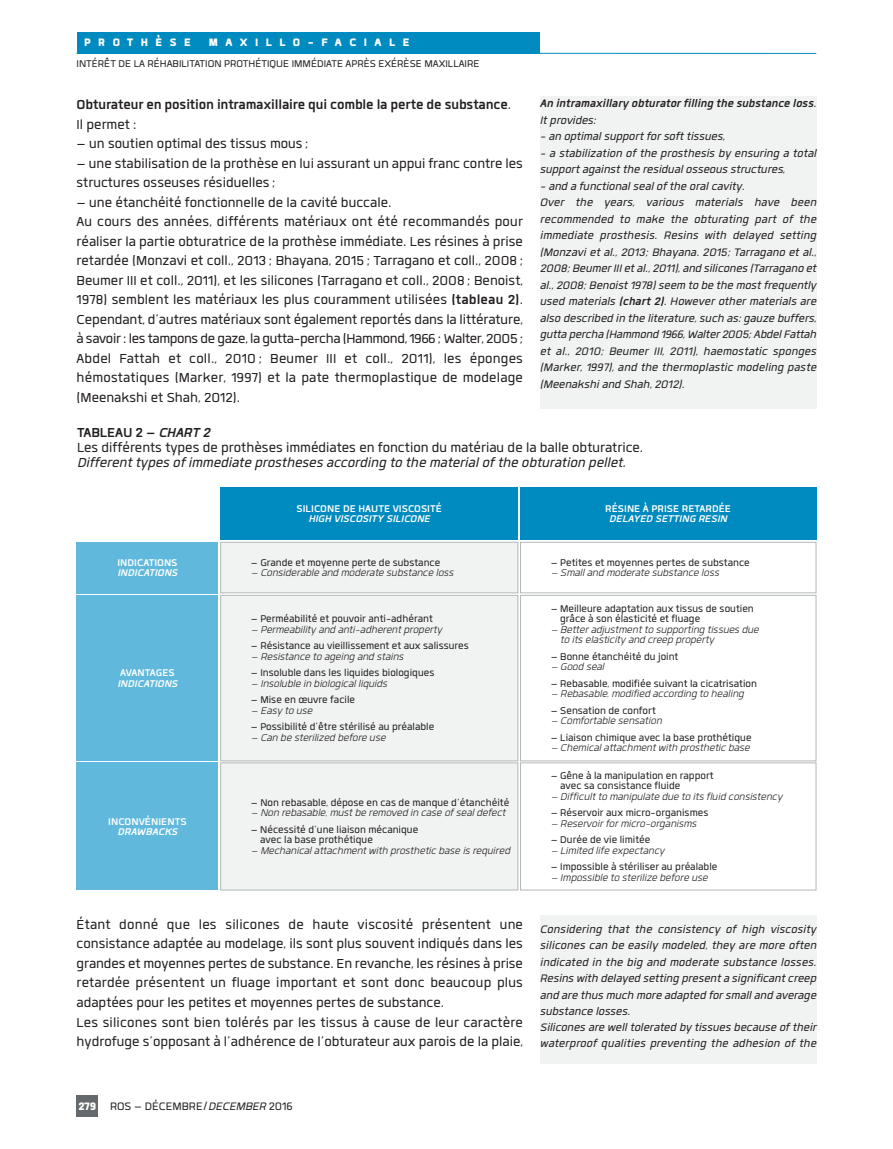
<style>
.page{position:relative;width:893px;height:1149px;background:#fff}
.page>*{position:absolute;margin:0;border:0;box-sizing:border-box;transform-origin:0 0}
.t1{font:18px/19.5px "Quan";color:#231f20}
.t2{font:italic 18px "Quan";color:#231f20}
.t3{font:700 18px/19.5px "Quan";letter-spacing:-.01em;color:#231f20}
.t4{font:italic 15px/16.5px "Quan";letter-spacing:.005em;color:#231f20}
.t5{font:italic 700 15px/16.5px "Quan";color:#231f20}
.t6{font:15px "Quan";color:#231f20}
.t7{font:900 15px "Quan";letter-spacing:.5em;color:#fff}
.t8{font:13.5px/10.5px "Quan";color:#231f20}
.t9{font:italic 13.5px/10.5px "Quan";color:#231f20}
.t10{font:700 13.5px "Quan";color:#fff}
.t11{font:italic 700 13.5px "Quan";color:#fff}
.s1{font-weight:400}
.s2{font-weight:700}
.s3{font-weight:700;font-style:italic}
.s4{font-weight:900;color:#fff}
.s5{font-style:italic}
</style>
<div class="page">
<div style="left:77px;top:32px;width:463px;height:21px;background:#008bc0"></div>
<div style="left:540px;top:96px;width:276px;height:967px;background:#f1f3f3"></div>
<div style="left:77px;top:1095px;width:21px;height:21px;background:#64696d"></div>
<hr style="left:77px;top:53px;width:739px;height:1px;background:#008bc0">
<div style="left:64px;top:409px;width:765px;height:505px;background:#fff"></div>
<div style="left:220px;top:487px;width:298px;height:52px;background:#008bc0"></div>
<div style="left:520px;top:487px;width:296px;height:52px;background:#008bc0"></div>
<div style="left:221px;top:542px;width:297px;height:50px;background:#f1f3f3"></div>
<div style="left:220px;top:542px;width:298px;height:51px;border:1px solid #b4b8b9"></div>
<div style="left:520px;top:542px;width:296px;height:51px;border:1px solid #b4b8b9"></div>
<div style="left:77px;top:542px;width:141px;height:51px;background:#60b9dc"></div>
<div style="left:221px;top:595px;width:297px;height:165px;background:#f1f3f3"></div>
<div style="left:220px;top:595px;width:298px;height:165px;border:1px solid #b4b8b9"></div>
<div style="left:520px;top:595px;width:296px;height:165px;border:1px solid #b4b8b9"></div>
<div style="left:77px;top:595px;width:141px;height:165px;background:#60b9dc"></div>
<div style="left:221px;top:762px;width:297px;height:127px;background:#f1f3f3"></div>
<div style="left:220px;top:762px;width:298px;height:128px;border:1px solid #b4b8b9"></div>
<div style="left:520px;top:762px;width:296px;height:128px;border:1px solid #b4b8b9"></div>
<div style="left:77px;top:762px;width:141px;height:128px;background:#60b9dc"></div>
<p class="t7" style="left:84px;top:32px;width:327px">PROTHÈSE MAXILLO-FACIALE</p>
<p class="t8" style="left:77px;top:57px;width:404px">INTÉRÊT DE LA RÉHABILITATION PROTHÉTIQUE IMMÉDIATE APRÈS EXÉRÈSE MAXILLAIRE</p>
<p class="t3" style="left:77px;top:93px;width:436px">Obturateur en position intramaxillaire qui comble la perte de substance<span class="s1">.<br>Il permet :</span></p>
<p class="t1" style="left:77px;top:132px;width:233px">– un soutien optimal des tissus mous;</p>
<p class="t1" style="left:77px;top:152px;width:448px">– une stabilisation de la prothèse en lui assurant un appui franc contre les structures osseuses résiduelles;</p>
<p class="t1" style="left:77px;top:191px;width:448px">– une étanchéité fonctionnelle de la cavité buccale.<br>Au cours des années, différents matériaux ont été recommandés pour réaliser la partie obturatrice de la prothèse immédiate. Les résines à prise retardée (Monzavi et coll., 2013 ; Bhayana, 2015 ; Tarragano et coll., 2008 ; Beumer III et coll., 2011), et les silicones (Tarragano et coll., 2008 ; Benoist, 1978) semblent les matériaux les plus couramment utilisées <span class="s2">(tableau 2)</span>.<br>Cependant, d’autres matériaux sont également reportés dans la littérature, à savoir: lestampons de gaze, la gutta-percha (Hammond,1966 ; Walter, 2005; Abdel Fattah et coll., 2010 ; Beumer III et coll., 2011), les éponges hémostatiques (Marker, 1997) et la pate thermoplastique de modelage (Meenakshi et Shah, 2012).</p>
<p class="t5" style="left:540px;top:93px;width:278px">An intramaxillary obturator filling the substance loss<span class="s1">.<br>It provides:</span></p>
<p class="t4" style="left:540px;top:126px;width:187px">- an optimal support for soft tissues,</p>
<p class="t4" style="left:540px;top:143px;width:278px">- a stabilization of the prosthesis by ensuring a total support against the residual osseous structures,</p>
<p class="t4" style="left:540px;top:176px;width:278px">- and a functional seal of the oral cavity.<br>Over the years, various materials have been recommended to make the obturating part of the immediate prosthesis. Resins with delayed setting (Monzavi et al., 2013; Bhayana. 2015; Tarragano et al., 2008; Beumer III et al., 2011), and silicones (Tarragano et al., 2008; Benoist 1978) seem to be the most frequently used materials <span class="s2">(chart 2)</span>. However other materials are also described in the literature, such as: gauze buffers, gutta percha (Hammond 1966, Walter 2005; Abdel Fattah et al., 2010; Beumer III, 2011), haemostatic sponges (Marker, 1997), and the thermoplastic modeling paste (Meenakshi and Shah, 2012).</p>
<p class="t1" style="left:77px;top:423px;width:568px;line-height:15px"><span class="s2">TABLEAU 2 –</span> <span class="s3">CHART 2<br></span>Les différents types de prothèses immédiates en fonction du matériau de la balle obturatrice.</p>
<p class="t2" style="left:77px;top:450px;width:550px">Different types of immediate prostheses according to the material of the obturation pellet.</p>
<p class="t10" style="left:117px;top:553px;width:62px">INDICATIONS</p>
<p class="t11" style="left:117px;top:563px;width:62px">INDICATIONS</p>
<p class="t10" style="left:120px;top:663px;width:56px">AVANTAGES</p>
<p class="t11" style="left:117px;top:674px;width:62px">INDICATIONS</p>
<p class="t10" style="left:108px;top:811px;width:80px">INCONVÉNIENTS</p>
<p class="t11" style="left:117px;top:822px;width:62px">DRAWBACKS</p>
<p class="t10" style="left:297px;top:499px;width:147px">SILICONE DE HAUTE VISCOSITÉ</p>
<p class="t11" style="left:308px;top:509px;width:123px">HIGH VISCOSITY SILICONE</p>
<p class="t8" style="left:251px;top:555px;width:191px">– Grande et moyenne perte de substance</p>
<p class="t9" style="left:251px;top:566px;width:204px">– Considerable and moderate substance loss</p>
<p class="t8" style="left:251px;top:612px;width:183px">– Perméabilité et pouvoir anti-adhérant</p>
<p class="t9" style="left:251px;top:622px;width:193px">– Permeability and anti-adherent property</p>
<p class="t8" style="left:251px;top:639px;width:220px">– Résistance au vieillissement et aux salissures</p>
<p class="t9" style="left:251px;top:649px;width:154px">– Resistance to ageing and stains</p>
<p class="t8" style="left:251px;top:666px;width:185px">– Insoluble dans les liquides biologiques</p>
<p class="t9" style="left:251px;top:676px;width:138px">– Insoluble in biological liquids</p>
<p class="t8" style="left:251px;top:693px;width:106px">– Mise en œuvre facile</p>
<p class="t9" style="left:251px;top:703px;width:63px">– Easy to use</p>
<p class="t8" style="left:251px;top:720px;width:185px">– Possibilité d’être stérilisé au préalable</p>
<p class="t9" style="left:251px;top:730px;width:136px">– Can be sterilized before use</p>
<p class="t8" style="left:251px;top:795px;width:260px">– Non rebasable, dépose en cas de manque d’étanchéité</p>
<p class="t9" style="left:251px;top:806px;width:256px">– Non rebasable, must be removed in case of seal defect</p>
<p class="t8" style="left:260px;top:822px;width:159px;text-indent:-9px">– Nécessité d’une liaison mécanique avec la base prothétique</p>
<p class="t9" style="left:251px;top:843px;width:261px">– Mechanical attachment with prosthetic base is required</p>
<p class="t1" style="left:77px;top:912px;width:448px">Étant donné que les silicones de haute viscosité présentent une consistance adaptée au modelage, ils sont plus souvent indiqués dans les grandes et moyennes pertes de substance. En revanche, les résines à prise retardée présentent un fluage important et sont donc beaucoup plus adaptées pour les petites et moyennes pertes de substance.<br>Les silicones sont bien tolérés par les tissus à cause de leur caractère hydrofuge s’opposant à l’adhérence de l’obturateur aux parois de la plaie,</p>
<p class="t10" style="left:605px;top:499px;width:127px">RÉSINE À PRISE RETARDÉE</p>
<p class="t11" style="left:609px;top:509px;width:119px">DELAYED SETTING RESIN</p>
<p class="t8" style="left:551px;top:555px;width:201px">– Petites et moyennes pertes de substance</p>
<p class="t9" style="left:551px;top:566px;width:170px">– Small and moderate substance loss</p>
<p class="t8" style="left:560px;top:601px;width:195px;text-indent:-9px">– Meilleure adaptation aux tissus de soutien grâce à son élasticité et fluage</p>
<p class="t9" style="left:560px;top:622px;width:200px;text-indent:-9px">– Better adjustment to supporting tissues due to its elasticity and creep property</p>
<p class="t8" style="left:551px;top:649px;width:129px">– Bonne étanchéité du joint</p>
<p class="t9" style="left:551px;top:660px;width:55px">– Good seal</p>
<p class="t8" style="left:551px;top:676px;width:208px">– Rebasable, modifiée suivant la cicatrisation</p>
<p class="t9" style="left:551px;top:687px;width:195px">– Rebasable, modified according to healing</p>
<p class="t8" style="left:551px;top:703px;width:107px">– Sensation de confort</p>
<p class="t9" style="left:551px;top:714px;width:113px">– Comfortable sensation</p>
<p class="t8" style="left:551px;top:730px;width:202px">– Liaison chimique avec la base prothétique</p>
<p class="t9" style="left:551px;top:741px;width:201px">– Chemical attachment with prosthetic base</p>
<p class="t8" style="left:560px;top:768px;width:155px;text-indent:-9px">– Gêne à la manipulation en rapport avec sa consistance fluide</p>
<p class="t9" style="left:551px;top:789px;width:233px">– Difficult to manipulate due to its fluid consistency</p>
<p class="t8" style="left:551px;top:806px;width:159px">– Réservoir aux micro-organismes</p>
<p class="t9" style="left:551px;top:816px;width:147px">– Reservoir for micro-organisms</p>
<p class="t8" style="left:551px;top:833px;width:101px">– Durée de vie limitée</p>
<p class="t9" style="left:551px;top:843px;width:115px">– Limited life expectancy</p>
<p class="t8" style="left:551px;top:860px;width:168px">– Impossible à stériliser au préalable</p>
<p class="t9" style="left:551px;top:870px;width:158px">– Impossible to sterilize before use</p>
<p class="t4" style="left:540px;top:919px;width:278px">Considering that the consistency of high viscosity silicones can be easily modeled, they are more often indicated in the big and moderate substance losses.<br>Resins with delayed setting present a significant creep and are thus much more adapted for small and average substance losses.<br>Silicones are well tolerated by tissues because of their waterproof qualities preventing the adhesion of the</p>
<p class="t6" style="left:79px;top:1095px;width:216px"><span class="s4">279</span> ROS – DÉCEMBRE/<span class="s5">DECEMBER</span> 2016</p>
</div>
